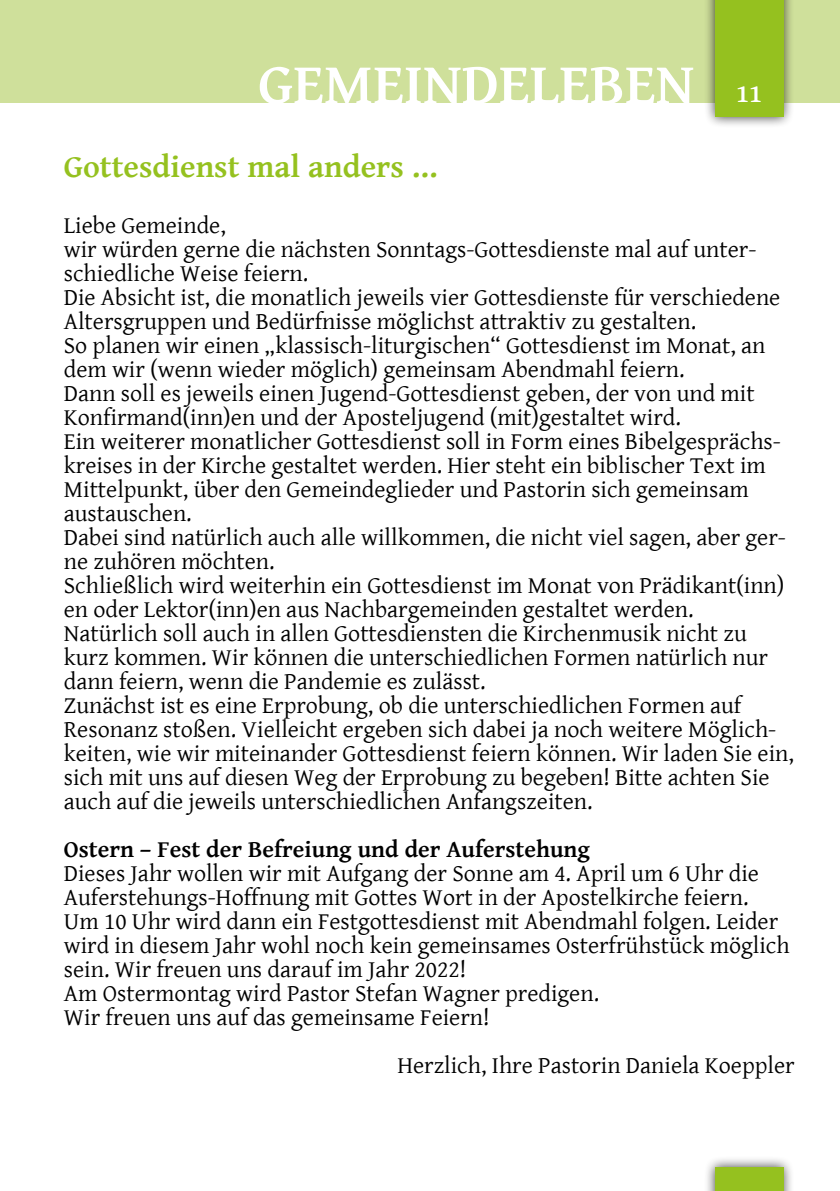
<style>
.page{position:relative;width:840px;height:1191px;background:#fff}
.page>*{position:absolute;margin:0;border:0;box-sizing:border-box;transform-origin:0 0}
.t1{font:700 58.2px "Gentium Basic";color:#fff}
.t2{font:700 32px "Gentium Basic";color:#95c11f}
.t3{font:700 26px "Gentium Basic";color:#fff}
.t4{font:24px/24px "Gentium Basic";color:#000}
.t5{font:700 24px "Gentium Basic";color:#000}
</style>
<div class="page">
<div style="left:0;top:0;width:839px;height:102px;background:#cfe09b"></div>
<div style="left:703px;top:1155px;width:91px;height:36px;background:#000;opacity:.75"></div>
<div style="left:714px;top:1167px;width:68px;height:24px;background:#95c11f"></div>
<div style="left:703px;top:0;width:91px;height:129px;background:#000;opacity:.75"></div>
<div style="left:714px;top:0;width:68px;height:117px;background:#95c11f"></div>
<h1 class="t1" style="left:258px;top:41px;width:437px">GEMEINDELEBEN</h1>
<p class="t3" style="left:735px;top:74px;width:28px">11</p>
<h2 class="t2" style="left:64px;top:142px;width:375px">Gottesdienst mal anders ...</h2>
<p class="t4" style="left:64px;top:212px;width:731px">Liebe Gemeinde,<br>wir würden gerne die nächsten Sonntags-Gottesdienste mal auf unter&shy;schiedliche Weise feiern.<br>Die Absicht ist, die monatlich jeweils vier Gottesdienste für verschiedene Altersgruppen und Bedürfnisse möglichst attraktiv zu gestalten.<br>So planen wir einen „klassisch-liturgischen“ Gottesdienst im Monat, an dem wir (wenn wieder möglich) gemeinsam Abendmahl feiern.<br>Dann soll es jeweils einen Jugend-Gottesdienst geben, der von und mit Konfirmand(inn)en und der Aposteljugend (mit)gestaltet wird.<br>Ein weiterer monatlicher Gottesdienst soll in Form eines Bibelgesprächs&shy;kreises in der Kirche gestaltet werden. Hier steht ein biblischer Text im Mittelpunkt, über den Gemeindeglieder und Pastorin sich gemeinsam austauschen.<br>Dabei sind natürlich auch alle willkommen, die nicht viel sagen, aber ger&shy;ne zuhören möchten.<br>Schließlich wird weiterhin ein Gottesdienst im Monat von Prädikant(inn) en oder Lektor(inn)en aus Nachbargemeinden gestaltet werden.<br>Natürlich soll auch in allen Gottesdiensten die Kirchenmusik nicht zu kurz kommen. Wir können die unterschiedlichen Formen natürlich nur dann feiern, wenn die Pandemie es zulässt.<br>Zunächst ist es eine Erprobung, ob die unterschiedlichen Formen auf Resonanz stoßen. Vielleicht ergeben sich dabei ja noch weitere Möglich&shy;keiten, wie wir miteinander Gottesdienst feiern können. Wir laden Sie ein, sich mit uns auf diesen Weg der Erprobung zu begeben! Bitte achten Sie auch auf die jeweils unterschiedlichen Anfangszeiten.</p>
<p class="t5" style="left:64px;top:831px;width:527px">Ostern – Fest der Befreiung und der Auferstehung</p>
<p class="t4" style="left:64px;top:860px;width:726px">Dieses Jahr wollen wir mit Aufgang der Sonne am 4. April um 6 Uhr die Auferstehungs-Hoffnung mit Gottes Wort in der Apostelkirche feiern.<br>Um 10 Uhr wird dann ein Festgottesdienst mit Abendmahl folgen. Leider wird in diesem Jahr wohl noch kein gemeinsames Osterfrühstück möglich sein. Wir freuen uns darauf im Jahr 2022!<br>Am Ostermontag wird Pastor Stefan Wagner predigen.<br>Wir freuen uns auf das gemeinsame Feiern!</p>
<p class="t4" style="left:397px;top:1052px;width:398px">Herzlich, Ihre Pastorin Daniela Koeppler</p>
</div>
